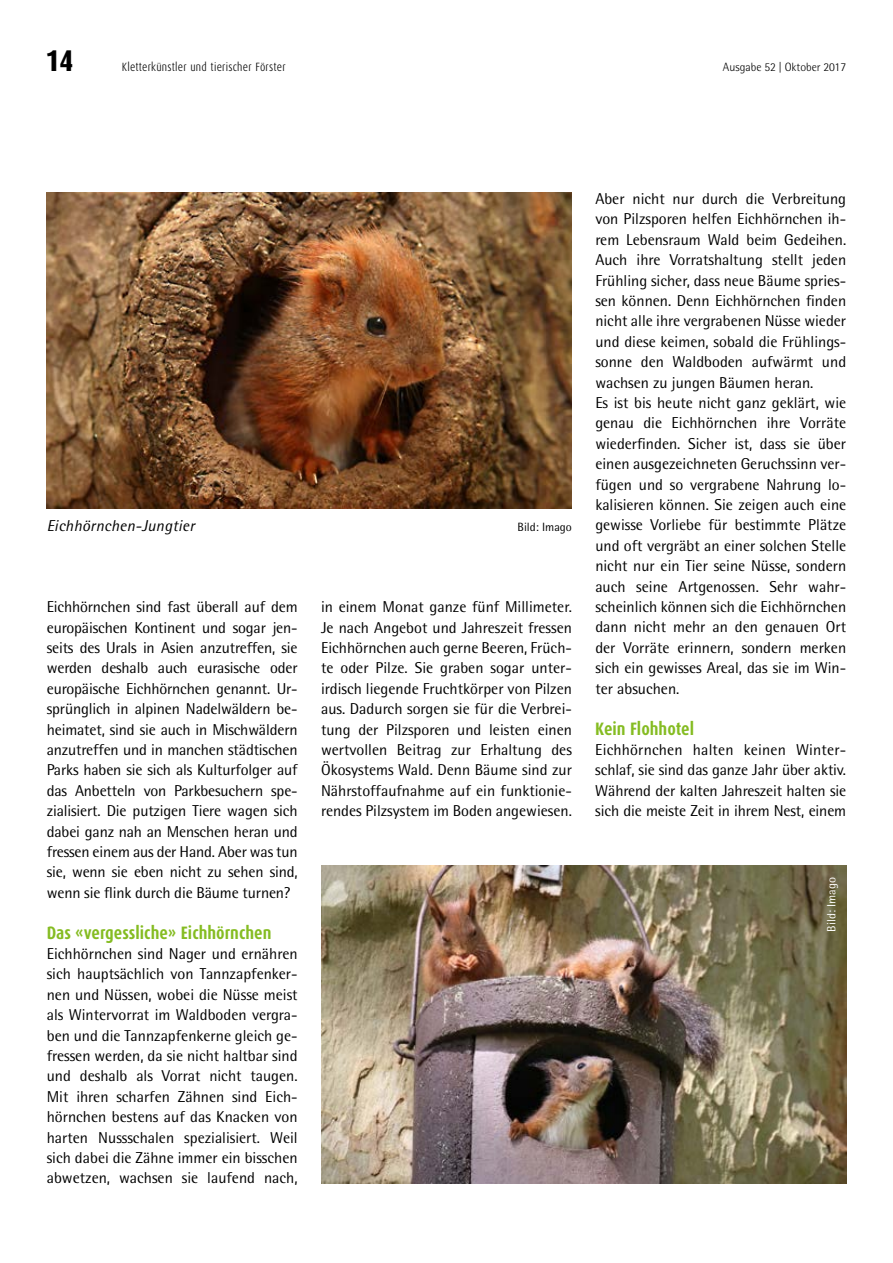
<style>
.page{position:relative;width:893px;height:1263px;background:#fff}
.page>*{position:absolute;margin:0;border:0;box-sizing:border-box;transform-origin:0 0}
.t1{font:800 30px "Dax Condensed";color:#000}
.t2{font:700 18px "Dax Condensed";color:#85bc22}
.t3{font:15.75px/20.4px "Rotis Semi Sans";color:#000;text-align:justify}
.t4{font:italic 15.75px "Rotis Semi Sans";letter-spacing:.015em;color:#000}
.t5{font:300 12px "Dax Condensed";letter-spacing:.02em;color:#000}
.t6{font:300 12px "Rotis Semi Sans";color:#000}
.t7{font:12px "Rotis Semi Sans";color:#fff}
.t8{font:12px "Rotis Semi Sans";color:#000}
</style>
<div class="page">
<img style="left:321px;top:865px;width:525px;height:318px">
<img style="left:47px;top:193px;width:525px;height:316px">
<h1 class="t1" style="left:46px;top:44px;width:29px">14</h1>
<p class="t6" style="left:723px;top:60px;width:125px">Ausgabe 52 | Oktober 2017</p>
<p class="t5" style="left:122px;top:60px;width:165px">Kletterkünstler und tierischer Förster</p>
<p class="t4" style="left:47px;top:516px;width:149px">Eichhörnchen-Jungtier</p>
<p class="t8" style="left:518px;top:519px;width:56px">Bild: Imago</p>
<p class="t3" style="left:47px;top:596px;width:252px">Eichhörnchen sind fast überall auf dem europäischen Kontinent und sogar jen&shy;seits des Urals in Asien anzutreffen, sie werden deshalb auch eurasische oder europäische Eichhörnchen genannt. Ur&shy;sprünglich in alpinen Nadelwäldern be&shy;heimatet, sind sie auch in Mischwäldern anzutreffen und in manchen städtischen Parks haben sie sich als Kulturfolger auf das Anbetteln von Parkbesuchern spe&shy;zialisiert. Die putzigen Tiere wagen sich dabei ganz nah an Menschen heran und fressen einem aus der Hand. Aber was tun sie, wenn sie eben nicht zu sehen sind, wenn sie flink durch die Bäume turnen?</p>
<p class="t2" style="left:47px;top:922px;width:226px">Das «vergessliche» Eichhörnchen</p>
<p class="t3" style="left:47px;top:943px;width:252px">Eichhörnchen sind Nager und ernähren sich hauptsächlich von Tannzapfenker&shy;nen und Nüssen, wobei die Nüsse meist als Wintervorrat im Waldboden vergra&shy;ben und die Tannzapfenkerne gleich ge&shy;fressen werden, da sie nicht haltbar sind und deshalb als Vorrat nicht taugen.<br>Mit ihren scharfen Zähnen sind Eich&shy;hörnchen bestens auf das Knacken von harten Nussschalen spezialisiert. Weil sich dabei die Zähne immer ein bisschen abwetzen, wachsen sie laufend nach,</p>
<p class="t3" style="left:321px;top:596px;width:252px">in einem Monat ganze fünf Millimeter.<br>Je nach Angebot und Jahreszeit fressen Eichhörnchen auch gerne Beeren, Früch&shy;te oder Pilze. Sie graben sogar unter&shy;irdisch liegende Fruchtkörper von Pilzen aus. Dadurch sorgen sie für die Verbrei&shy;tung der Pilzsporen und leisten einen wertvollen Beitrag zur Erhaltung des Ökosystems Wald. Denn Bäume sind zur Nährstoffaufnahme auf ein funktionie&shy;rendes Pilzsystem im Boden angewiesen.</p>
<p class="t3" style="left:595px;top:188px;width:252px;text-align:left">Aber nicht nur durch die Verbreitung von Pilzsporen helfen Eichhörnchen ih&shy;rem Lebensraum Wald beim Gedeihen.<br>Auch ihre Vorratshaltung stellt jeden Frühling sicher, dass neue Bäume spries&shy;sen können. Denn Eichhörnchen finden nicht alle ihre vergrabenen Nüsse wieder und diese keimen, sobald die Frühlings&shy;sonne den Waldboden aufwärmt und wachsen zu jungen Bäumen heran.<br>Es ist bis heute nicht ganz geklärt, wie genau die Eichhörnchen ihre Vorräte wiederfinden. Sicher ist, dass sie über einen ausgezeichneten Geruchssinn ver&shy;fügen und so vergrabene Nahrung lo&shy;kalisieren können. Sie zeigen auch eine gewisse Vorliebe für bestimmte Plätze und oft vergräbt an einer solchen Stelle nicht nur ein Tier seine Nüsse, sondern auch seine Artgenossen. Sehr wahr&shy;scheinlich können sich die Eichhörnchen dann nicht mehr an den genauen Ort der Vorräte erinnern, sondern merken sich ein gewisses Areal, das sie im Win&shy;ter absuchen.</p>
<p class="t2" style="left:595px;top:718px;width:100px">Kein Flohhotel</p>
<p class="t3" style="left:595px;top:739px;width:252px">Eichhörnchen halten keinen Winter&shy;schlaf, sie sind das ganze Jahr über aktiv.<br>Während der kalten Jahreszeit halten sie sich die meiste Zeit in ihrem Nest, einem</p>
<p class="t7" style="left:824px;top:932px;width:56px;rotate:-90deg">Bild: Imago</p>
</div>
